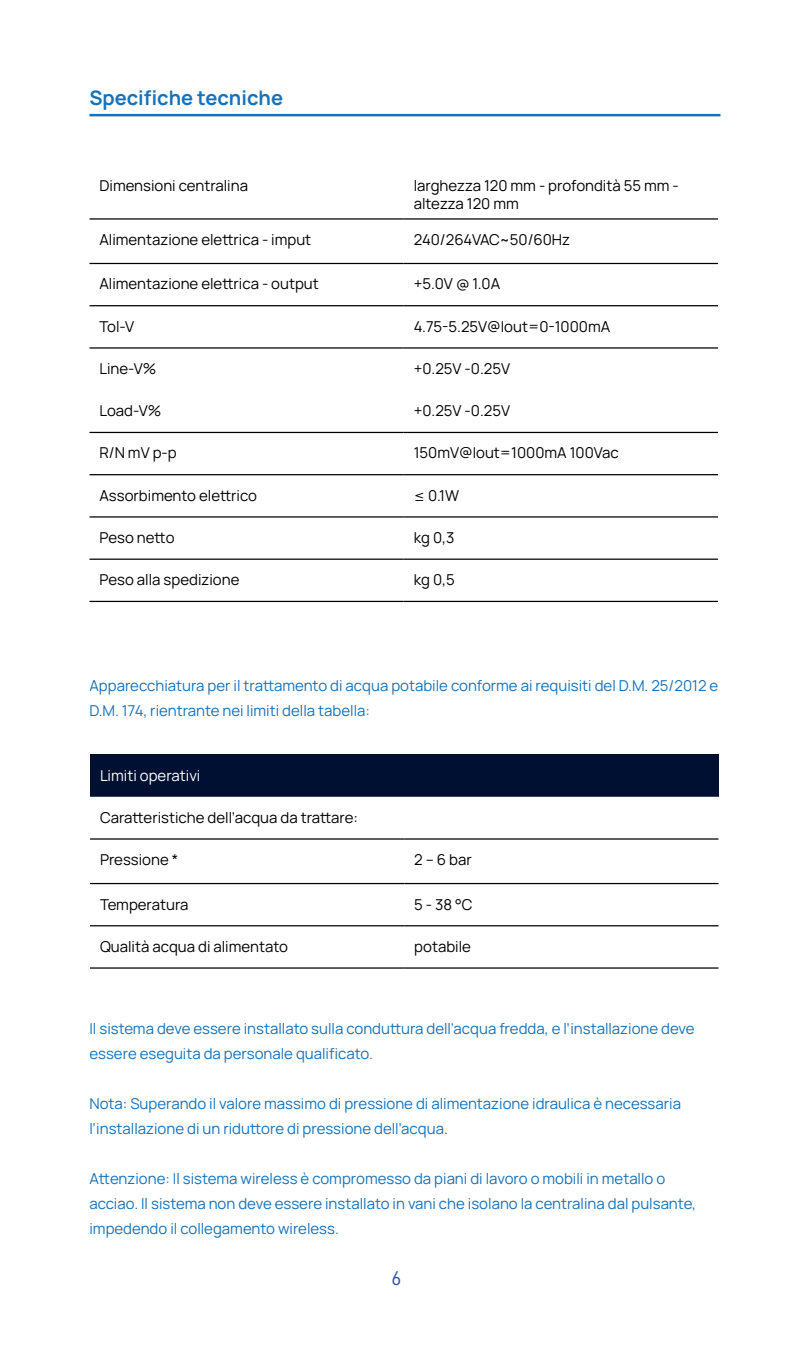
<style>
.page{position:relative;width:810px;height:1350px;background:#fff}
.page>*{position:absolute;margin:0;border:0;box-sizing:border-box;transform-origin:0 0}
.t1{font:700 20px "Manrope";color:#1672ba}
.t2{font:20px "D DIN PRO Regular";color:#3054a3}
.t3{font:15px/25px "Manrope";color:#1672ba}
.t4{font:15px/18px "Manrope";color:#000}
.t5{font:15px "Manrope";color:#fff}
</style>
<div class="page">
<hr style="left:89px;top:114px;width:632px;height:2px;background:#1672ba">
<svg style="left:89px;top:262px;width:629px;height:339px"></svg>
<hr style="left:89px;top:218px;width:315px;height:2px;background:#000">
<hr style="left:404px;top:218px;width:314px;height:2px;background:#000">
<hr style="left:89px;top:263px;width:315px;height:1px;background:#000">
<hr style="left:404px;top:263px;width:314px;height:1px;background:#000">
<hr style="left:89px;top:305px;width:315px;height:1px;background:#000">
<hr style="left:404px;top:305px;width:314px;height:1px;background:#000">
<hr style="left:89px;top:347px;width:315px;height:2px;background:#000">
<hr style="left:404px;top:347px;width:314px;height:2px;background:#000">
<hr style="left:89px;top:432px;width:315px;height:1px;background:#000">
<hr style="left:404px;top:432px;width:314px;height:1px;background:#000">
<hr style="left:89px;top:474px;width:315px;height:1px;background:#000">
<hr style="left:404px;top:474px;width:314px;height:1px;background:#000">
<hr style="left:89px;top:516px;width:315px;height:2px;background:#000">
<hr style="left:404px;top:516px;width:314px;height:2px;background:#000">
<hr style="left:89px;top:559px;width:315px;height:1px;background:#000">
<hr style="left:404px;top:559px;width:314px;height:1px;background:#000">
<hr style="left:89px;top:601px;width:315px;height:1px;background:#000">
<hr style="left:404px;top:601px;width:314px;height:1px;background:#000">
<div style="left:90px;top:755px;width:629px;height:42px;background:#001032"></div>
<svg style="left:90px;top:882px;width:629px;height:45px"></svg>
<hr style="left:90px;top:838px;width:314px;height:2px;background:#000">
<hr style="left:404px;top:838px;width:315px;height:2px;background:#000">
<hr style="left:90px;top:883px;width:314px;height:1px;background:#000">
<hr style="left:404px;top:883px;width:315px;height:1px;background:#000">
<hr style="left:90px;top:925px;width:314px;height:1px;background:#000">
<hr style="left:404px;top:925px;width:315px;height:1px;background:#000">
<hr style="left:90px;top:967px;width:314px;height:2px;background:#000">
<hr style="left:404px;top:967px;width:315px;height:2px;background:#000">
<p class="t1" style="left:89px;top:81px;width:195px">Specifiche tecniche</p>
<p class="t4" style="left:99px;top:176px;width:150px">Dimensioni centralina</p>
<p class="t4" style="left:414px;top:176px;width:267px">larghezza 120 mm - profondità 55 mm - altezza 120 mm</p>
<p class="t4" style="left:99px;top:230px;width:213px">Alimentazione elettrica - imput</p>
<p class="t4" style="left:414px;top:230px;width:158px">240/264VAC~50/60Hz</p>
<p class="t4" style="left:99px;top:274px;width:221px">Alimentazione elettrica - output</p>
<p class="t4" style="left:414px;top:274px;width:88px">+5.0V @ 1.0A</p>
<p class="t4" style="left:99px;top:316px;width:36px">Tol-V</p>
<p class="t4" style="left:414px;top:316px;width:198px">4.75-5.25V@Iout=0-1000mA</p>
<p class="t4" style="left:99px;top:359px;width:58px">Line-V%</p>
<p class="t4" style="left:414px;top:359px;width:98px">+0.25V -0.25V</p>
<p class="t4" style="left:99px;top:401px;width:63px">Load-V%</p>
<p class="t4" style="left:414px;top:401px;width:98px">+0.25V -0.25V</p>
<p class="t4" style="left:99px;top:443px;width:79px">R/N mV p-p</p>
<p class="t4" style="left:414px;top:443px;width:207px">150mV@Iout=1000mA 100Vac</p>
<p class="t4" style="left:99px;top:485px;width:159px">Assorbimento elettrico</p>
<p class="t4" style="left:414px;top:485px;width:47px">≤ 0.1W</p>
<p class="t4" style="left:99px;top:528px;width:77px">Peso netto</p>
<p class="t4" style="left:414px;top:528px;width:42px">kg 0,3</p>
<p class="t4" style="left:99px;top:570px;width:142px">Peso alla spedizione</p>
<p class="t4" style="left:414px;top:570px;width:43px">kg 0,5</p>
<p class="t3" style="left:89px;top:672px;width:630px">Apparecchiatura per il trattamento di acqua potabile conforme ai requisiti del D.M. 25/2012 e<br>D.M. 174, rientrante nei limiti della tabella:</p>
<p class="t5" style="left:100px;top:764px;width:102px">Limiti operativi</p>
<p class="t4" style="left:100px;top:807px;width:260px">Caratteristiche dell’acqua da trattare:</p>
<p class="t4" style="left:100px;top:850px;width:80px">Pressione *</p>
<p class="t4" style="left:414px;top:850px;width:59px">2 – 6 bar</p>
<p class="t4" style="left:100px;top:894px;width:90px">Temperatura</p>
<p class="t4" style="left:414px;top:894px;width:60px">5 - 38 °C</p>
<p class="t4" style="left:100px;top:936px;width:189px">Qualità acqua di alimentato</p>
<p class="t4" style="left:414px;top:936px;width:58px">potabile</p>
<p class="t3" style="left:89px;top:1015px;width:607px">Il sistema deve essere installato sulla conduttura dell’acqua fredda, e l’installazione deve essere eseguita da personale qualificato.</p>
<p class="t3" style="left:89px;top:1090px;width:593px">Nota: Superando il valore massimo di pressione di alimentazione idraulica è necessaria l’installazione di un riduttore di pressione dell’acqua.</p>
<p class="t3" style="left:89px;top:1165px;width:608px">Attenzione: Il sistema wireless è compromesso da piani di lavoro o mobili in metallo o acciao. Il sistema non deve essere installato in vani che isolano la centralina dal pulsante, impedendo il collegamento wireless.</p>
<h1 class="t2" style="left:392px;top:1268px;width:11px">6</h1>
</div>
